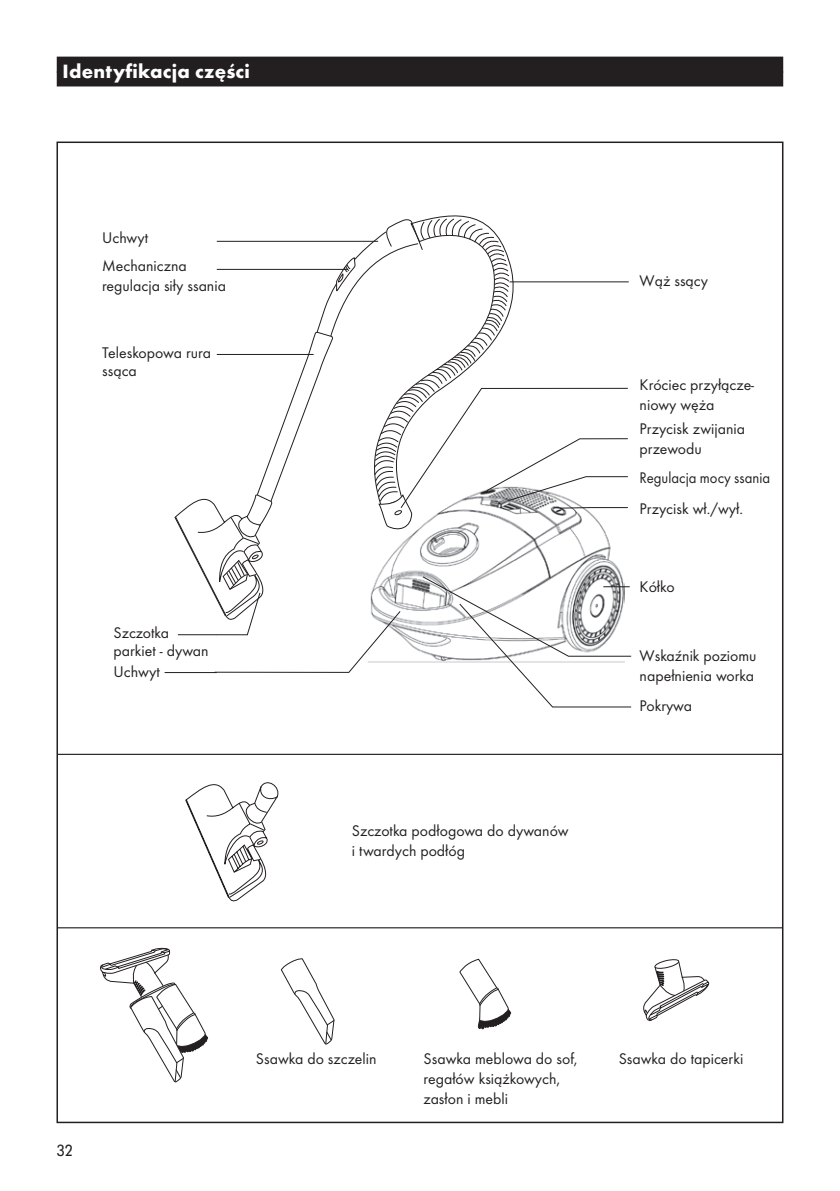
<style>
.page{position:relative;width:840px;height:1191px;background:#fff}
.page>*{position:absolute;margin:0;border:0;box-sizing:border-box;transform-origin:0 0}
.t1{font:20px "Function CE Bold";letter-spacing:.01em;color:#fff}
.t2{font:16px/20px "Function CE Book";color:#231f20}
.t3{font:16px/31.4px "Function CE Book";color:#231f20;scale:.92 1}
.t4{font:16px "Futura BQ";color:#231f20}
</style>
<div class="page">
<hr style="left:57px;top:927px;width:725px;height:1px;background:#231f20">
<hr style="left:57px;top:754px;width:725px;height:1px;background:#231f20">
<hr style="left:509px;top:281px;width:119px;height:1px;background:#231f20">
<svg style="left:174px;top:216px;width:336px;height:420px"></svg>
<svg style="left:185px;top:782px;width:94px;height:120px"></svg>
<div style="left:57px;top:57px;width:725px;height:16px;background:#231f20"></div>
<div style="left:57px;top:71px;width:725px;height:15px;background:#231f20"></div>
<hr style="left:164px;top:672px;width:53px;height:1px;background:#231f20">
<hr style="left:178px;top:634px;width:39px;height:1px;background:#231f20">
<svg style="left:213px;top:387px;width:418px;height:321px"></svg>
<svg style="left:100px;top:947px;width:108px;height:136px"></svg>
<svg style="left:281px;top:958px;width:53px;height:87px"></svg>
<svg style="left:459px;top:958px;width:53px;height:72px"></svg>
<svg style="left:643px;top:959px;width:66px;height:62px"></svg>
<p class="t1" style="left:62px;top:59px;width:189px">Identyfikacja części</p>
<p class="t2" style="left:102px;top:228px;width:47px">Uchwyt</p>
<p class="t2" style="left:102px;top:256px;width:125px">Mechaniczna regulacja siły ssania</p>
<p class="t2" style="left:102px;top:344px;width:110px;line-height:18px">Teleskopowa rura ssąca</p>
<p class="t2" style="left:113px;top:623px;width:97px;line-height:18px">Szczotka parkiet - dywan</p>
<p class="t2" style="left:113px;top:661px;width:48px">Uchwyt</p>
<p class="t2" style="left:351px;top:820px;width:218px">Szczotka podłogowa do dywanów i twardych podłóg</p>
<p class="t2" style="left:639px;top:271px;width:70px">Wąż ssący</p>
<p class="t2" style="left:639px;top:374px;width:116px">Króciec przyłącze&shy;niowy węża</p>
<p class="t2" style="left:639px;top:419px;width:107px">Przycisk zwijania przewodu</p>
<p class="t3" style="left:639px;top:462px;width:143px">Regulacja mocy ssania<br>Przycisk wł./wył.</p>
<p class="t2" style="left:639px;top:576px;width:37px">Kółko</p>
<p class="t2" style="left:639px;top:645px;width:118px">Wskaźnik poziomu napełnienia worka</p>
<p class="t2" style="left:639px;top:695px;width:54px">Pokrywa</p>
<p class="t4" style="left:57px;top:1141px;width:17px">32</p>
<p class="t2" style="left:256px;top:1048px;width:122px">Ssawka do szczelin</p>
<p class="t2" style="left:423px;top:1048px;width:155px">Ssawka meblowa do sof, regałów książkowych, zasłon i mebli</p>
<p class="t2" style="left:618px;top:1048px;width:126px">Ssawka do tapicerki</p>
</div>
